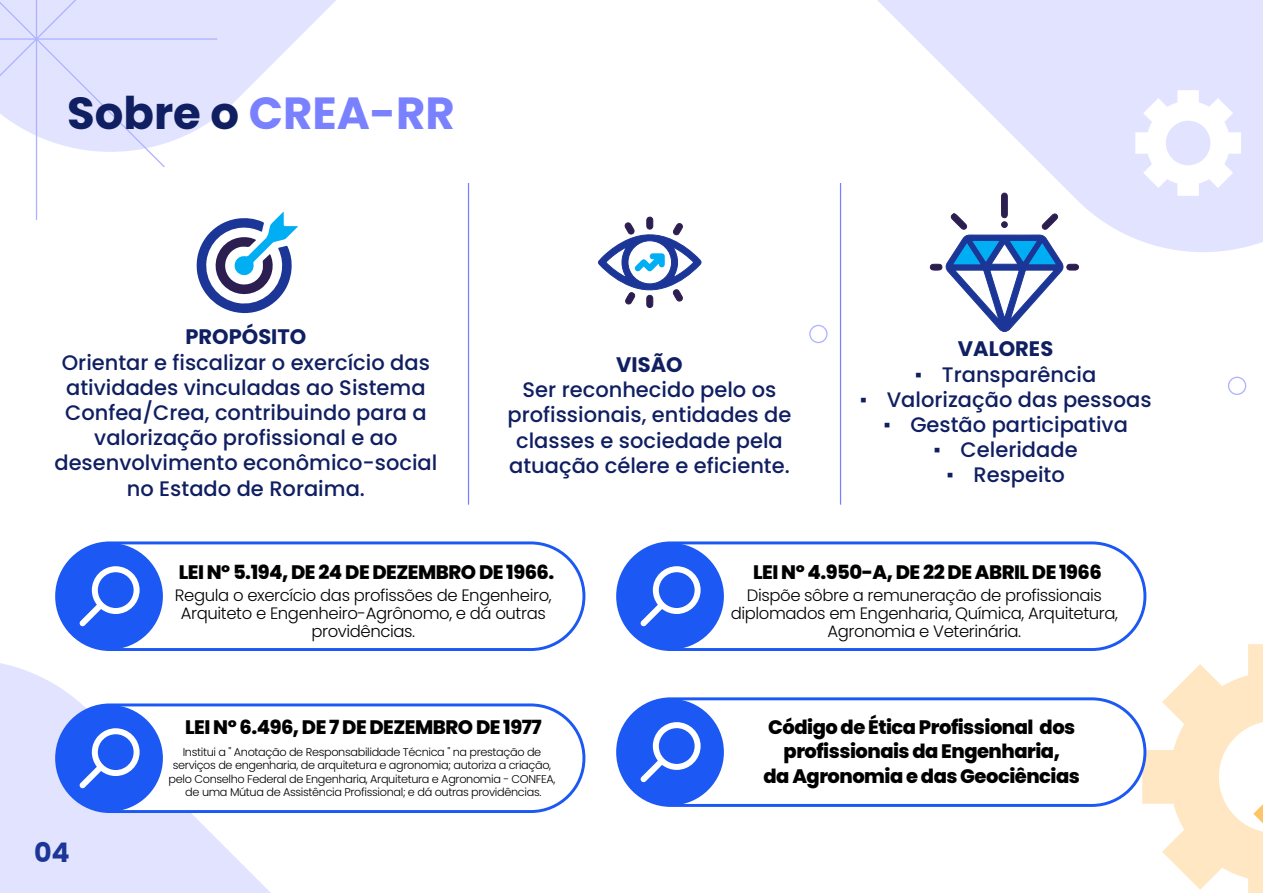
<style>
.page{position:relative;width:1263px;height:893px;background:#fff}
.page>*{position:absolute;margin:0;border:0;box-sizing:border-box;transform-origin:0 0}
.t1{font:700 45px "Poppins";color:#7a81ff}
.t2{font:700 27px "Poppins";color:#1c3697}
.t3{font:500 21px/25.2px "Poppins";color:#101f61;text-align:center}
.t4{font:700 21px "Poppins";color:#101f61}
.t5{font:800 19.5px/24.8px "Poppins";letter-spacing:-.025em;color:#000;text-align:center}
.t6{font:300 16.5px/18px "Poppins";letter-spacing:-.025em;color:#000;text-align:center}
.t7{font:300 11.25px/13.5px "Poppins";letter-spacing:-.03em;color:#000;text-align:center}
.s1{color:#101f61}
.s2{font-weight:700}
.s3{font-family:"Times New Roman";font-weight:400}
</style>
<div class="page">
<svg style="left:166px;top:0;width:170px;height:143px;fill:#e2e4ff"></svg>
<svg style="left:0;top:663px;width:271px;height:230px;fill:#e2e4ff"></svg>
<svg style="left:839px;top:0;width:424px;height:270px;fill:#e2e4ff"></svg>
<svg style="left:1135px;top:90px;width:106px;height:106px"></svg>
<svg style="left:1146px;top:644px;width:117px;height:249px"></svg>
<div style="left:809px;top:325px;width:19px;height:18px;border:1px solid #7a81ff;border-radius:50%"></div>
<div style="left:1228px;top:377px;width:18px;height:18px;border:1px solid #7a81ff;border-radius:50%"></div>
<hr style="left:36px;top:0;width:1px;height:220px;background:#7a81ff">
<hr style="left:0;top:38px;width:217px;height:2px;background:#7a81ff">
<svg style="left:0;top:0;width:166px;height:169px"></svg>
<svg style="left:598px;top:217px;width:104px;height:91px"></svg>
<svg style="left:930px;top:192px;width:149px;height:140px"></svg>
<div style="left:1001px;top:221px;width:7px;height:7px;border:1px solid #2d1e52;border-radius:50%"></div>
<svg style="left:196px;top:212px;width:102px;height:101px"></svg>
<hr style="left:468px;top:183px;width:1px;height:322px;background:#7a81ff">
<hr style="left:840px;top:183px;width:1px;height:322px;background:#7a81ff">
<svg style="left:55px;top:541px;width:530px;height:110px"></svg>
<svg style="left:79px;top:566px;width:61px;height:60px"></svg>
<svg style="left:55px;top:703px;width:530px;height:110px"></svg>
<svg style="left:79px;top:728px;width:61px;height:60px"></svg>
<svg style="left:616px;top:697px;width:530px;height:110px"></svg>
<svg style="left:640px;top:722px;width:61px;height:60px"></svg>
<svg style="left:616px;top:541px;width:530px;height:110px"></svg>
<svg style="left:640px;top:566px;width:61px;height:60px"></svg>
<p class="t1" style="left:67px;top:87px;width:389px"><span class="s1">Sobre o</span> CREA-RR</p>
<p class="t3" style="left:54px;top:324px;width:384px"><span class="s2">PROPÓSITO<br></span>Orientar e fiscalizar o exercício das atividades vinculadas ao Sistema<br>Confea/Crea, contribuindo para a valorização profissional e ao desenvolvimento econômico-social no Estado de Roraima.</p>
<p class="t3" style="left:507px;top:352px;width:285px"><span class="s2">VISÃO<br></span>Ser reconhecido pelo os profissionais, entidades de classes e sociedade pela atuação célere e eficiente.</p>
<p class="t4" style="left:958px;top:337px;width:97px">VALORES</p>
<p class="t3" style="left:915px;top:362px;width:183px"><span class="s3">▪</span> Transparência</p>
<p class="t3" style="left:860px;top:387px;width:293px"><span class="s3">▪</span> Valorização das pessoas</p>
<p class="t3" style="left:883px;top:412px;width:246px"><span class="s3">▪</span> Gestão participativa</p>
<p class="t3" style="left:934px;top:437px;width:145px"><span class="s3">▪</span> Celeridade</p>
<p class="t3" style="left:946px;top:462px;width:120px"><span class="s3">▪</span> Respeito</p>
<p class="t2" style="left:34px;top:837px;width:37px">04</p>
<p class="t5" style="left:179px;top:559px;width:377px">LEI Nº 5.194, DE 24 DE DEZEMBRO DE 1966.</p>
<p class="t6" style="left:175px;top:586px;width:378px">Regula o exercício das profissões de Engenheiro,<br>Arquiteto e Engenheiro-Agrônomo, e dá outras providências.</p>
<p class="t5" style="left:185px;top:715px;width:358px">LEI Nº 6.496, DE 7 DE DEZEMBRO DE 1977</p>
<p class="t7" style="left:169px;top:745px;width:388px">Institui a " Anotação de Responsabilidade Técnica " na prestação de serviços de engenharia, de arquitetura e agronomia; autoriza a criação, pelo Conselho Federal de Engenharia, Arquitetura e Agronomia - CONFEA, de uma Mútua de Assistência Profissional; e dá outras providências.</p>
<p class="t5" style="left:753px;top:559px;width:350px">LEI Nº 4.950-A, DE 22 DE ABRIL DE 1966</p>
<p class="t6" style="left:731px;top:586px;width:389px">Dispõe sôbre a remuneração de profissionais diplomados em Engenharia, Química, Arquitetura,<br>Agronomia e Veterinária.</p>
<p class="t5" style="left:763px;top:714px;width:318px">Código de Ética Profissional dos profissionais da Engenharia,<br>da Agronomia e das Geociências</p>
</div>
